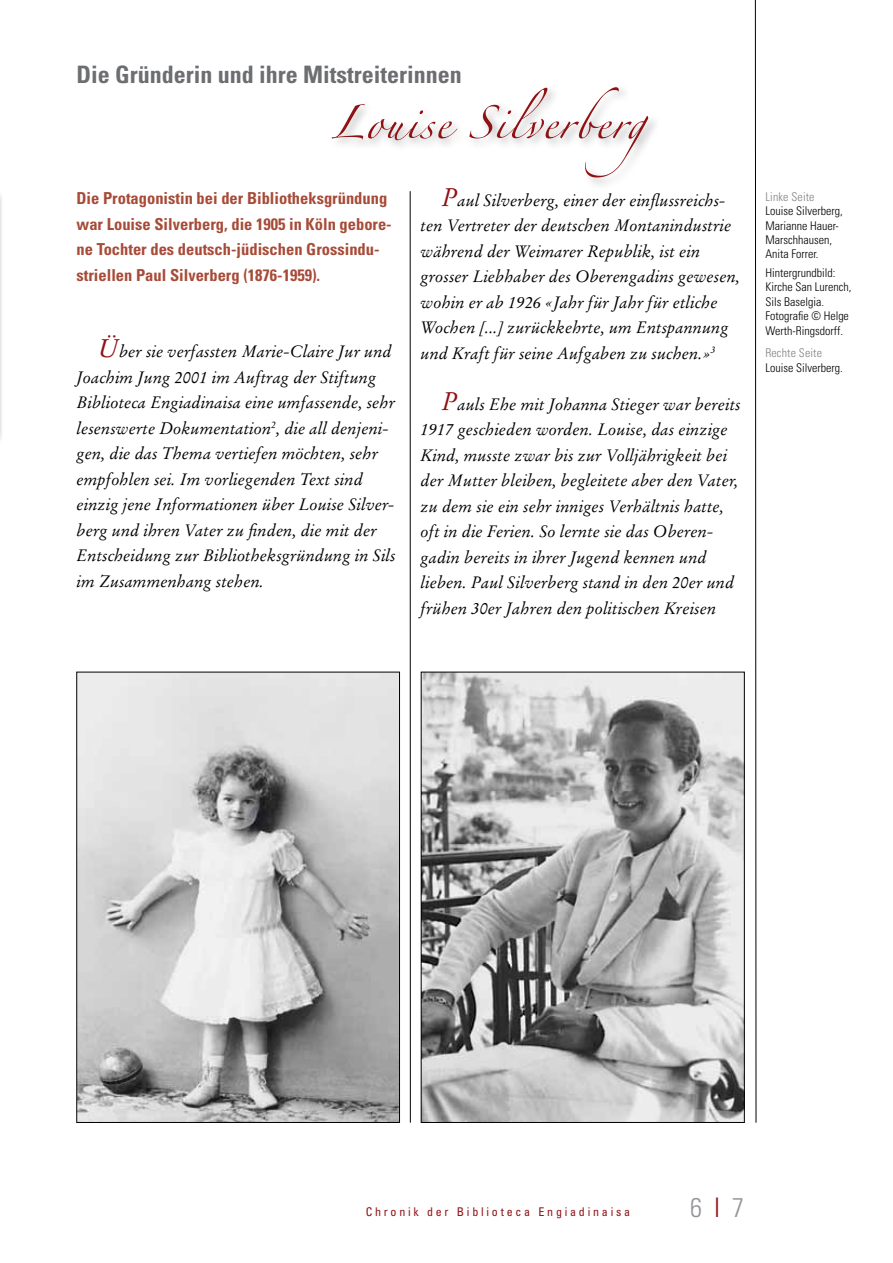
<style>
.page{position:relative;width:893px;height:1263px;background:#fff}
.page>*{position:absolute;margin:0;border:0;box-sizing:border-box;transform-origin:0 0}
.t1{font:300 condensed 27px "Univers";color:#939598}
.t2{font:700 condensed 24px "Univers";color:#6d6e71}
.t3{font:italic 16.5px/25.5px "Stempel Garamond";color:#000}
.t4{font:700 condensed 16.5px/25.5px "Univers";color:#a74b38}
.t5{font:300 condensed 12px/14.4px "Univers";color:#000}
.t6{font:condensed 12px "Univers";letter-spacing:.23em;color:#901114}
.t7{font:300 condensed 12px "Univers";letter-spacing:.01em;color:#808285}
.s1{font-size:25.5px;color:#901114}
.s2{color:#901114}
</style>
<div class="page">
<img style="left:423px;top:674px;width:319px;height:447px">
<div style="left:421px;top:672px;width:323px;height:451px;border:1px solid #000"></div>
<img style="left:79px;top:674px;width:319px;height:447px">
<div style="left:77px;top:672px;width:323px;height:451px;border:1px solid #000"></div>
<hr style="left:410px;top:191px;width:1px;height:932px;background:#000">
<svg style="left:332px;top:87px;width:316px;height:90px"></svg>
<hr style="left:0;top:188px;width:4px;height:258px;background:#000;opacity:.75">
<svg style="left:754px;top:0;width:2px;height:1123px"></svg>
<h2 class="t2" style="left:77px;top:59px;width:387px">Die Gründerin und ihre Mitstreiterinnen</h2>
<p class="t4" style="left:77px;top:185px;width:317px">Die Protagonistin bei der Bibliotheksgründung war Louise Silverberg, die 1905 in Köln gebore&shy;ne Tochter des deutsch-jüdischen Grossindu&shy;striellen Paul Silverberg (1876-1959).</p>
<p class="t3" style="left:77px;top:339px;width:321px;text-indent:21px"><span class="s1">Ü</span>ber sie verfassten Marie-Claire Jur und Joachim Jung 2001 im Auftrag der Stiftung Biblioteca Engiadinaisa eine umfassende, sehr lesenswerte Dokumentation<sup>2</sup>, die all denjeni&shy;gen, die das Thema vertiefen möchten, sehr empfohlen sei. Im vorliegenden Text sind einzig jene Informationen über Louise Silver&shy;berg und ihren Vater zu finden, die mit der Entscheidung zur Bibliotheksgründung in Sils im Zusammenhang stehen.</p>
<p class="t3" style="left:421px;top:187px;width:321px;text-indent:21px"><span class="s1">P</span>aul Silverberg, einer der einflussreichs&shy;ten Vertreter der deutschen Montanindustrie während der Weimarer Republik, ist ein grosser Liebhaber des Oberengadins gewesen, wohin er ab 1926 «Jahr für Jahr für etliche Wochen [...] zurückkehrte, um Entspannung und Kraft für seine Aufgaben zu suchen.»<sup>3</sup></p>
<p class="t3" style="left:421px;top:391px;width:322px;text-indent:21px"><span class="s1">P</span>auls Ehe mit Johanna Stieger war bereits 1917 geschieden worden. Louise, das einzige Kind, musste zwar bis zur Volljährigkeit bei der Mutter bleiben, begleitete aber den Vater, zu dem sie ein sehr inniges Verhältnis hatte, oft in die Ferien. So lernte sie das Oberen&shy;gadin bereits in ihrer Jugend kennen und lieben. Paul Silverberg stand in den 20er und frühen 30er Jahren den politischen Kreisen</p>
<p class="t7" style="left:765px;top:189px;width:51px">Linke Seite</p>
<p class="t5" style="left:765px;top:203px;width:79px">Louise Silverberg,<br>Marianne Hauer-<br>Marschhausen,<br>Anita Forrer.</p>
<p class="t5" style="left:765px;top:265px;width:87px">Hintergrundbild:<br>Kirche San Lurench,<br>Sils Baselgia.<br>Fotografie © Helge<br>Werth-Ringsdorff.</p>
<p class="t7" style="left:765px;top:346px;width:58px">Rechte Seite</p>
<p class="t5" style="left:765px;top:360px;width:79px">Louise Silverberg.</p>
<p class="t6" style="left:366px;top:1204px;width:266px">Chronik der Biblioteca Engiadinaisa</p>
<h1 class="t1" style="left:690px;top:1191px;width:55px">6 <span class="s2">I</span> 7</h1>
</div>
